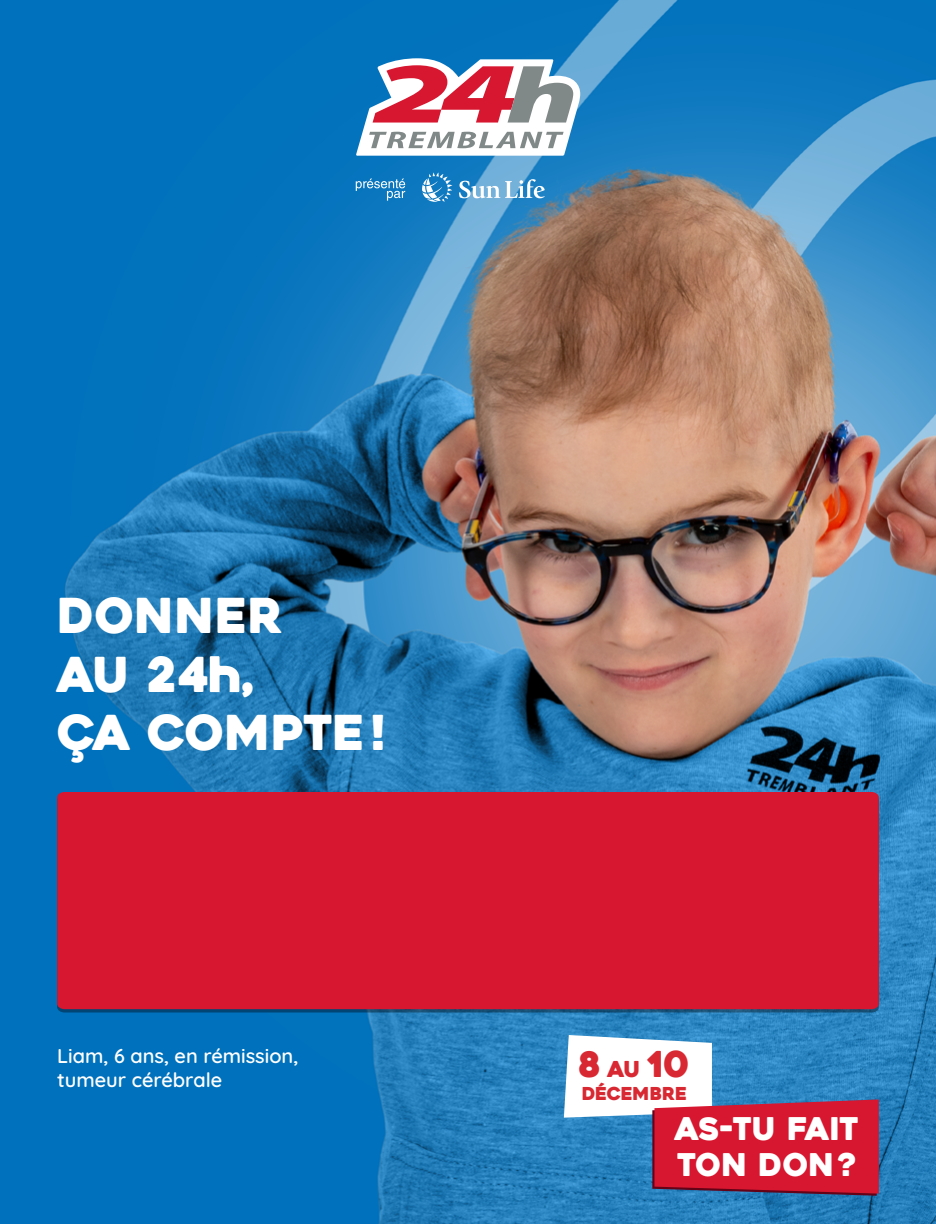
<style>
.page{position:relative;width:936px;height:1224px;background:#fff}
.page>*{position:absolute;margin:0;border:0;box-sizing:border-box;transform-origin:0 0}
.t1{font:48px/58.5px "Heavitas";color:#fff}
.t2{font:35.5px "Heavitas";color:#d82832}
.t3{font:31.2px/36.1px "Heavitas";color:#fff}
.t4{font:600 20px/24px "Quicksand";color:#fff}
.t5{font:17.8px "Heavitas";color:#d82832}
.s1{font-size:49.4px}
.s2{font-size:21.9px}
</style>
<div class="page">
<img style="left:0;top:0;width:936px;height:1224px">
<svg style="left:210px;top:656px;width:29px;height:36px"></svg>
<div style="left:57px;top:792px;width:822px;height:217px;background:#d7162f"></div>
<svg style="left:564px;top:1035px;width:315px;height:161px"></svg>
<svg style="left:356px;top:58px;width:224px;height:98px"></svg>
<svg style="left:459px;top:179px;width:86px;height:19px"></svg>
<svg style="left:422px;top:173px;width:30px;height:29px"></svg>
<svg style="left:356px;top:179px;width:49px;height:22px"></svg>
<p class="t1" style="left:57px;top:587px;width:330px">DONNER<br>AU 24 <span class="s1">,<br></span>ÇA COMPTE!</p>
<p class="t4" style="left:57px;top:1041px;width:243px">Liam, 6 ans, en rémission, tumeur cérébrale</p>
<p class="t2" style="left:579px;top:1042px;width:113px">8 <span class="s2">AU</span> 10</p>
<p class="t5" style="left:582px;top:1083px;width:107px">DÉCEMBRE</p>
<p class="t3" style="left:675px;top:1111px;width:185px">AS-TU FAIT<br>TON DON?</p>
</div>
